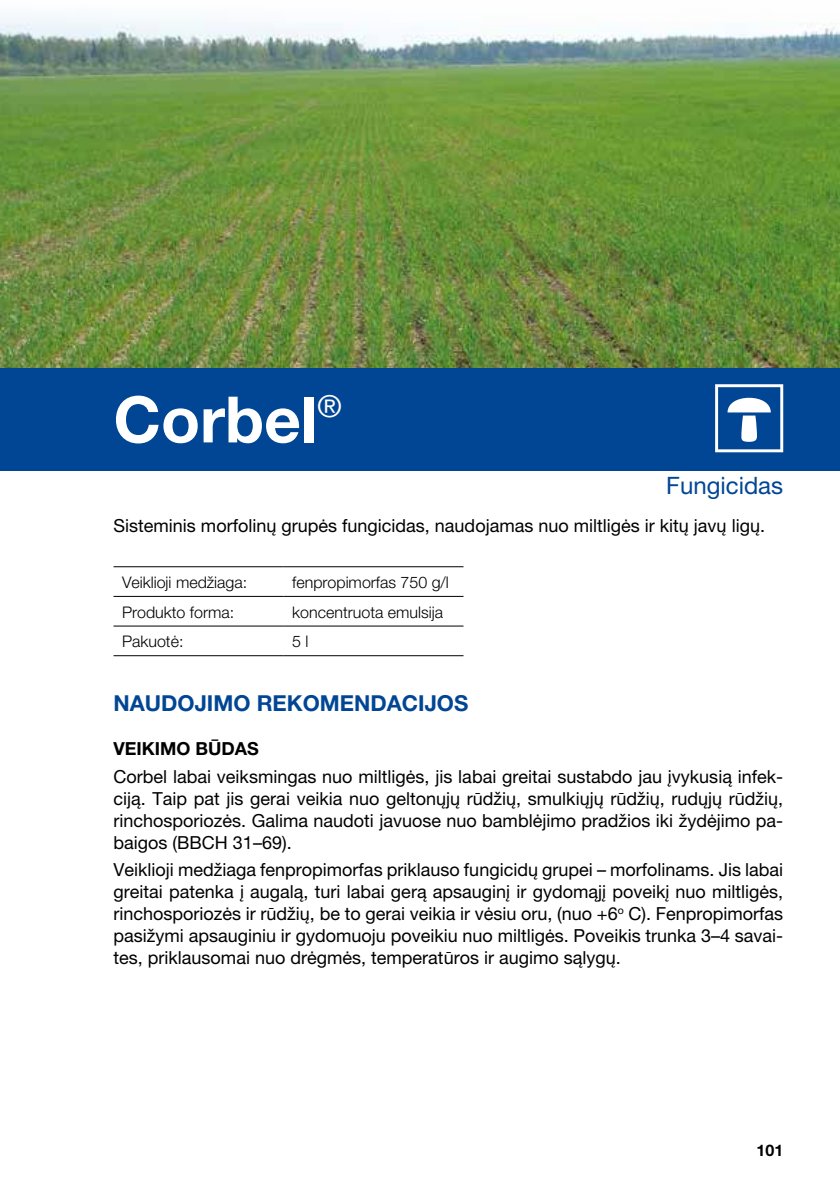
<style>
.page{position:relative;width:840px;height:1191px;background:#fff}
.page>*{position:absolute;margin:0;border:0;box-sizing:border-box;transform-origin:0 0}
.t1{font:700 64px "Helvetica Neue CEU";color:#fff}
.t2{font:24px "Helvetica Neue CEU";color:#014694}
.t3{font:700 22px "Helvetica Neue CEU";color:#014694}
.t4{font:18px/22px "Helvetica Neue CEU";color:#000;text-align:justify}
.t5{font:700 18px "Helvetica Neue CEU";color:#000}
.t6{font:300 16px "Helvetica Neue CEU";color:#000}
.t7{font:700 16px "Helvetica Neue CEU";color:#000}
</style>
<div class="page">
<img style="left:0;top:16px;width:839px;height:353px">
<div style="left:0;top:369px;width:839px;height:102px;background:#014694"></div>
<hr style="left:283px;top:596px;width:180px;height:1px;background:#000">
<hr style="left:283px;top:625px;width:180px;height:1px;background:#000">
<hr style="left:113px;top:566px;width:170px;height:1px;background:#000">
<hr style="left:283px;top:566px;width:180px;height:1px;background:#000">
<hr style="left:113px;top:596px;width:170px;height:1px;background:#000">
<hr style="left:113px;top:625px;width:170px;height:1px;background:#000">
<hr style="left:113px;top:655px;width:170px;height:1px;background:#000">
<hr style="left:283px;top:655px;width:180px;height:1px;background:#000">
<svg style="left:715px;top:384px;width:67px;height:68px"></svg>
<h1 class="t1" style="left:113px;top:380px;width:230px">Corbel<sup>®</sup></h1>
<h2 class="t2" style="left:665px;top:471px;width:118px">Fungicidas</h2>
<p class="t4" style="left:113px;top:515px;width:652px">Sisteminis morfolinų grupės fungicidas, naudojamas nuo miltligės ir kitų javų ligų.</p>
<p class="t6" style="left:122px;top:572px;width:127px">Veiklioji medžiaga:</p>
<p class="t6" style="left:292px;top:572px;width:158px">fenpropimorfas 750 g/l</p>
<p class="t6" style="left:122px;top:602px;width:114px">Produkto forma:</p>
<p class="t6" style="left:292px;top:602px;width:152px">koncentruota emulsija</p>
<p class="t6" style="left:122px;top:632px;width:63px">Pakuotė:</p>
<p class="t6" style="left:292px;top:632px;width:18px">5 l</p>
<p class="t3" style="left:113px;top:689px;width:356px">NAUDOJIMO REKOMENDACIJOS</p>
<p class="t5" style="left:113px;top:737px;width:147px">VEIKIMO BŪDAS</p>
<p class="t4" style="left:113px;top:765px;width:670px">Corbel labai veiksmingas nuo miltligės, jis labai greitai sustabdo jau įvykusią infek&shy;ciją. Taip pat jis gerai veikia nuo geltonųjų rūdžių, smulkiųjų rūdžių, rudųjų rūdžių, rinchosporiozės. Galima naudoti javuose nuo bamblėjimo pradžios iki žydėjimo pa&shy;baigos (BBCH 31–69).</p>
<p class="t4" style="left:113px;top:858px;width:671px">Veiklioji medžiaga fenpropimorfas priklauso fungicidų grupei – morfolinams. Jis labai greitai patenka į augalą, turi labai gerą apsauginį ir gydomąjį poveikį nuo miltligės, rinchosporiozės ir rūdžių, be to gerai veikia ir vėsiu oru, (nuo +6<sup>o</sup> C). Fenpropimorfas pasižymi apsauginiu ir gydomuoju poveikiu nuo miltligės. Poveikis trunka 3–4 savai&shy;tes, priklausomai nuo drėgmės, temperatūros ir augimo sąlygų.</p>
<p class="t7" style="left:756px;top:1140px;width:28px">101</p>
</div>
